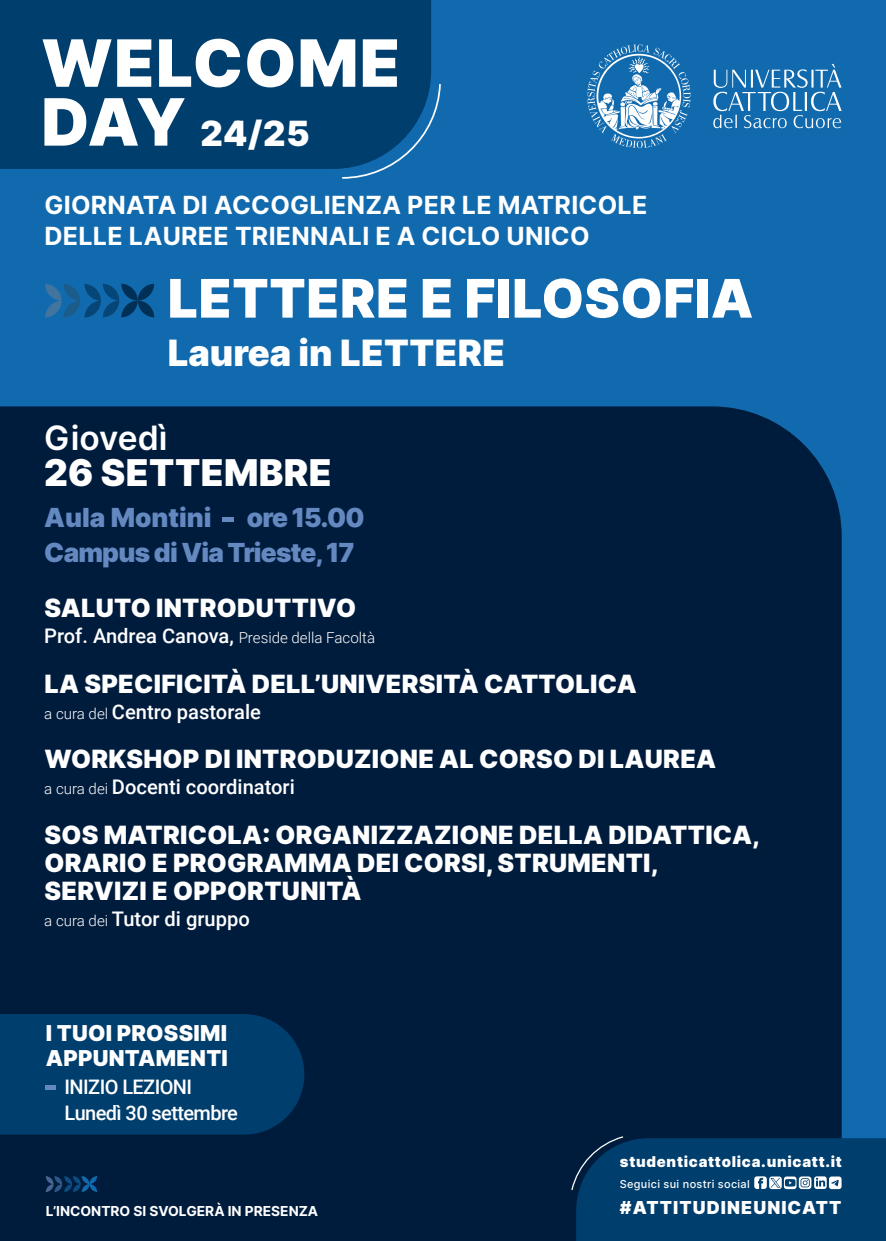
<style>
.page{position:relative;width:886px;height:1241px;background:#fff}
.page>*{position:absolute;margin:0;border:0;box-sizing:border-box;transform-origin:0 0}
.t1{font:900 65.19px "Inter";letter-spacing:.02em;color:#fff}
.t2{font:900 53.12px "Inter";letter-spacing:.01em;color:#fff}
.t3{font:900 36.88px "Inter";letter-spacing:.01em;color:#fff}
.t4{font:900 36.25px "Inter";letter-spacing:.005em;color:#fff}
.t5{font:900 34.75px "Inter";color:#fff}
.t6{font:600 33.56px "Inter";color:#fff}
.t7{font:900 26.25px "Inter";letter-spacing:-.03em;color:#6488c0}
.t8{font:900 26.25px "Inter";color:#6488c0}
.t9{font:900 25.12px "Inter";letter-spacing:.01em;color:#fff}
.t10{font:700 25px "Inter";letter-spacing:.01em;color:#fff}
.t11{font:900 21.88px "Inter";letter-spacing:.01em;color:#fff}
.t12{font:500 20.12px "Roboto";color:#fff}
.t13{font:500 20px "Roboto";letter-spacing:-.03em;color:#fff}
.t14{font:900 17.88px "Inter";letter-spacing:.06em;color:#fff}
.t15{font:300 15.06px "Roboto";color:#fff}
.t16{font:900 14.88px "Inter";letter-spacing:.05em;color:#fff}
.t17{font:700 13.75px "Inter";color:#fff}
.t18{font:500 10.94px "Inter";letter-spacing:.03em;color:#fff}
.s1{font-size:65.19px}
.s2{font-weight:500;font-size:20.12px}
.s3{font-weight:300;font-size:15.06px}
</style>
<div class="page">
<div style="left:0;top:0;width:886px;height:1240px;background:#126aae"></div>
<div style="left:0;top:406px;width:842px;height:834px;background:#001c3d"></div>
<svg style="left:45px;top:283px;width:109px;height:34px"></svg>
<svg style="left:46px;top:1175px;width:51px;height:16px"></svg>
<div style="left:222px;top:517px;width:12px;height:5px;background:#6488c0"></div>
<div style="left:0;top:0;width:431px;height:169px;background:#003e6d"></div>
<svg style="left:340px;top:82px;width:101px;height:97px"></svg>
<svg style="left:713px;top:64px;width:129px;height:64px"></svg>
<svg style="left:587px;top:44px;width:103px;height:104px"></svg>
<svg style="left:570px;top:1135px;width:316px;height:105px;background:#06406d"></svg>
<div style="left:0;top:1013px;width:304px;height:121px;background:#003e6d"></div>
<svg style="left:46px;top:1084px;width:10px;height:4px"></svg>
<p class="t1" style="left:41px;top:13px;width:360px">WELCOME</p>
<p class="t5" style="left:41px;top:106px;width:270px"><span class="s1">DAY</span> 24/25</p>
<p class="t10" style="left:44px;top:186px;width:604px">GIORNATA DI ACCOGLIENZA PER LE MATRICOLE</p>
<p class="t10" style="left:44px;top:217px;width:547px">DELLE LAUREE TRIENNALI E A CICLO UNICO</p>
<p class="t2" style="left:168px;top:257px;width:587px">LETTERE E FILOSOFIA</p>
<p class="t4" style="left:168px;top:325px;width:339px">Laurea in LETTERE</p>
<p class="t6" style="left:44px;top:413px;width:125px">Giovedì</p>
<p class="t3" style="left:44px;top:444px;width:289px">26 SETTEMBRE</p>
<p class="t8" style="left:44px;top:497px;width:169px">Aula Montini</p>
<p class="t7" style="left:247px;top:497px;width:119px">ore 15.00</p>
<p class="t7" style="left:44px;top:532px;width:312px">Campus di Via Trieste, 17</p>
<p class="t9" style="left:44px;top:589px;width:313px">SALUTO INTRODUTTIVO</p>
<p class="t15" style="left:44px;top:627px;width:332px"><span class="s2">Prof. Andrea Canova,</span> Preside della Facoltà</p>
<p class="t9" style="left:44px;top:664px;width:594px">LA SPECIFICITÀ DELL’UNIVERSITÀ CATTOLICA</p>
<p class="t12" style="left:44px;top:697px;width:218px"><span class="s3">a cura del</span> Centro pastorale</p>
<p class="t9" style="left:44px;top:739px;width:673px">WORKSHOP DI INTRODUZIONE AL CORSO DI LAUREA</p>
<p class="t12" style="left:44px;top:772px;width:252px"><span class="s3">a cura dei</span> Docenti coordinatori</p>
<p class="t9" style="left:44px;top:815px;width:717px">SOS MATRICOLA: ORGANIZZAZIONE DELLA DIDATTICA,</p>
<p class="t9" style="left:44px;top:843px;width:616px">ORARIO E PROGRAMMA DEI CORSI, STRUMENTI,</p>
<p class="t9" style="left:44px;top:871px;width:319px">SERVIZI E OPPORTUNITÀ</p>
<p class="t12" style="left:44px;top:904px;width:207px"><span class="s3">a cura dei</span> Tutor di gruppo</p>
<p class="t11" style="left:46px;top:1016px;width:183px">I TUOI PROSSIMI</p>
<p class="t11" style="left:46px;top:1040px;width:183px">APPUNTAMENTI</p>
<p class="t13" style="left:65px;top:1072px;width:129px">INIZIO LEZIONI</p>
<p class="t13" style="left:65px;top:1098px;width:175px">Lunedì 30 settembre</p>
<p class="t17" style="left:46px;top:1200px;width:274px">L’INCONTRO SI SVOLGERÀ IN PRESENZA</p>
<p class="t16" style="left:620px;top:1150px;width:224px">studenticattolica.unicatt.it</p>
<p class="t18" style="left:620px;top:1175px;width:132px">Seguici sui nostri social</p>
<p class="t14" style="left:620px;top:1193px;width:223px">#ATTITUDINEUNICATT</p>
</div>
